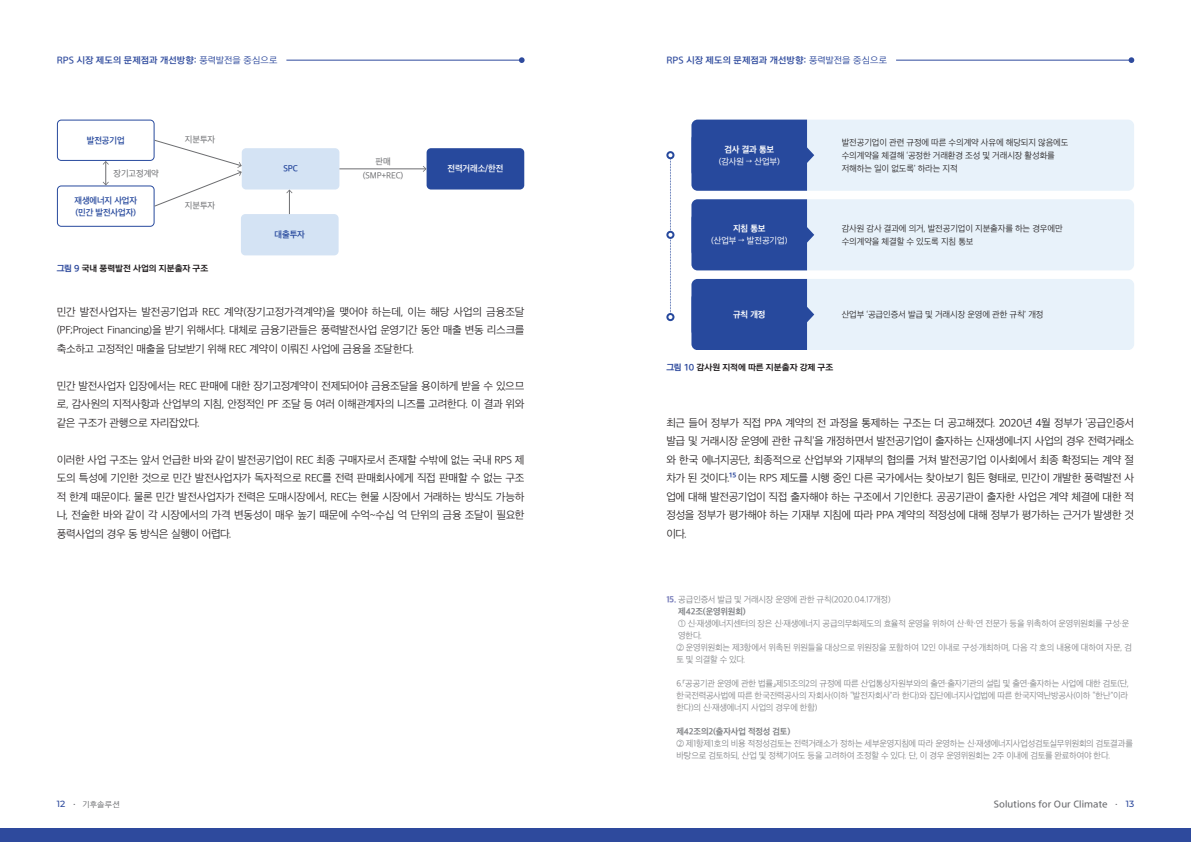
<style>
.page{position:relative;width:1191px;height:842px;background:#fff}
.page>*{position:absolute;margin:0;border:0;box-sizing:border-box;transform-origin:0 0}
.본문_국문{font:10.5px/18.5px "SD Gothic Neoa c Lt";letter-spacing:-.03em;color:#231f20;text-align:justify}
.t1{font:9px "Rix Sin Go SEPB";letter-spacing:.02em;color:#2e4a9d}
.t2{font:9px "Rix Sin Go SEPB";letter-spacing:.01em;color:#6c6d70}
.각주_국문{font:8.5px/12px "SD Gothic Neoa c Lt";letter-spacing:-.03em;color:#808285}
.t3{font:8.5px/13px "SD Gothic Neoa c Lt";letter-spacing:-.015em;color:#231f20}
.표_그림_제목{font:8.5px "Rix Sin Go SEPEB";letter-spacing:.005em;color:#231f20}
.t4{font:8.5px/12px "SD Gothic Neoa d Rg";letter-spacing:-.015em;color:#fff;text-align:center}
.t5{font:8.5px/12px "SD Gothic Neoa f Sm";letter-spacing:-.015em;color:#27499d}
.t6{font:8.5px/14px "SD Gothic Neoa d Rg";letter-spacing:-.015em;color:#6c6d70;text-align:center}
.각주_국문-2{font:8.5px "SD Gothic Neoa g Bd";letter-spacing:-.02em;color:#808285}
.t7{font:8.5px "SD Gothic Neoa f Sm";letter-spacing:-.015em;color:#fff}
.t8{font:8.5px "SD Gothic Neoa g Bd";color:#fff}
.t9{font:8px "Rix Sin Go SEPR";letter-spacing:.01em;color:#6c6d70}
.s1{font-family:"Rix Sin Go SEPR"}
.s2{color:#2e4a9d}
.s3{font-family:"SD Gothic Neoa g Bd"}
.s4{font-family:"SD Gothic Neoa h Ex Bd";color:#7a7fbb}
.s5{font-family:"Montserrat";font-weight:500;font-size:9px;color:#2e4a9d}
.s6{font-family:"Rix Sin Go SEPB"}
.s7{font-size:8px}
.s8{font-family:"Montserrat";font-weight:500;color:#2e4a9d}
</style>
<div class="page">
<hr style="left:286px;top:60px;width:236px;height:1px;background:#2e4a9d">
<svg style="left:519px;top:57px;width:5px;height:6px"></svg>
<div style="left:0;top:828px;width:1191px;height:14px;background:#2e4a9d"></div>
<hr style="left:896px;top:60px;width:235px;height:1px;background:#2e4a9d">
<svg style="left:1128px;top:57px;width:6px;height:6px"></svg>
<div style="left:242px;top:148px;width:97px;height:42px;background:#d4e3f4;border-radius:4px"></div>
<div style="left:241px;top:214px;width:97px;height:41px;background:#d4e3f4;border-radius:4px"></div>
<div style="left:426px;top:148px;width:98px;height:42px;background:#27499d;border-radius:4px"></div>
<svg style="left:286px;top:190px;width:6px;height:24px"></svg>
<hr style="left:339px;top:169px;width:87px;height:1px;background:#6c6d70">
<svg style="left:423px;top:166px;width:3px;height:6px"></svg>
<svg style="left:57px;top:120px;width:185px;height:107px"></svg>
<div style="left:691px;top:279px;width:443px;height:71px;background:#e8f2fa;border-radius:6px"></div>
<div style="left:691px;top:199px;width:443px;height:71px;background:#e8f2fa;border-radius:6px"></div>
<div style="left:691px;top:120px;width:443px;height:71px;background:#e8f2fa;border-radius:6px"></div>
<div style="left:691px;top:279px;width:123px;height:71px;background:#27499d"></div>
<svg style="left:691px;top:199px;width:123px;height:71px;background:#3252a2"></svg>
<svg style="left:691px;top:120px;width:123px;height:71px;background:#3252a2"></svg>
<div style="left:666px;top:151px;width:8px;height:8px;border:2px solid #27499d;border-radius:50%"></div>
<div style="left:666px;top:231px;width:8px;height:8px;border:2px solid #27499d;border-radius:50%"></div>
<svg style="left:667px;top:152px;width:6px;height:162px"></svg>
<div style="left:666px;top:313px;width:8px;height:8px;border:2px solid #27499d;border-radius:50%"></div>
<p class="t1" style="left:57px;top:55px;width:222px">RPS 시장 제도의 문제점과 개선방향: <span class="s1">풍력발전을 중심으로</span></p>
<p class="t5" style="left:87px;top:134px;width:39px">발전공기업</p>
<p class="t6" style="left:185px;top:132px;width:32px">지분투자</p>
<p class="t6" style="left:114px;top:166px;width:47px">장기고정계약</p>
<p class="t5" style="left:283px;top:163px;width:16px">SPC</p>
<p class="t6" style="left:363px;top:155px;width:42px">판매 (SMP+REC)</p>
<p class="t7" style="left:447px;top:165px;width:57px">전력거래소/한전</p>
<p class="t5" style="left:74px;top:194px;width:64px">재생에너지 사업자 (민간 발전사업자)</p>
<p class="t6" style="left:185px;top:198px;width:32px">지분투자</p>
<p class="t5" style="left:275px;top:229px;width:32px">대출투자</p>
<p class="표_그림_제목" style="left:57px;top:263px;width:153px"><span class="s2">그림 9</span> 국내 풍력발전 사업의 지분출자 구조</p>
<p class="본문_국문" style="left:57px;top:302px;width:469px">민간 발전사업자는 발전공기업과 REC 계약(장기고정가격계약)을 맺어야 하는데, 이는 해당 사업의 금융조달 (PF;Project Financing)을 받기 위해서다. 대체로 금융기관들은 풍력발전사업 운영기간 동안 매출 변동 리스크를 축소하고 고정적인 매출을 담보받기 위해 REC 계약이 이뤄진 사업에 금융을 조달한다.</p>
<p class="본문_국문" style="left:57px;top:376px;width:469px">민간 발전사업자 입장에서는 REC 판매에 대한 장기고정계약이 전제되어야 금융조달을 용이하게 받을 수 있으므 로, 감사원의 지적사항과 산업부의 지침, 안정적인 PF 조달 등 여러 이해관계자의 니즈를 고려한다. 이 결과 위와 같은 구조가 관행으로 자리잡았다.</p>
<p class="본문_국문" style="left:57px;top:450px;width:469px">이러한 사업 구조는 앞서 언급한 바와 같이 발전공기업이 REC 최종 구매자로서 존재할 수밖에 없는 국내 RPS 제 도의 특성에 기인한 것으로 민간 발전사업자가 독자적으로 REC를 전력 판매회사에게 직접 판매할 수 없는 구조 적 한계 때문이다. 물론 민간 발전사업자가 전력은 도매시장에서, REC는 현물 시장에서 거래하는 방식도 가능하 나, 전술한 바와 같이 각 시장에서의 가격 변동성이 매우 높기 때문에 수억~수십 억 단위의 금융 조달이 필요한 풍력사업의 경우 동 방식은 실행이 어렵다.</p>
<p class="t1" style="left:666px;top:55px;width:222px">RPS 시장 제도의 문제점과 개선방향: <span class="s1">풍력발전을 중심으로</span></p>
<p class="t4" style="left:718px;top:143px;width:63px"><span class="s3">검사 결과 통보 </span>(감사원 → 산업부)</p>
<p class="t3" style="left:841px;top:136px;width:228px">발전공기업이 관련 규정에 따른 수의계약 사유에 해당되지 않음에도 수의계약을 체결해 ‘공정한 거래환경 조성 및 거래시장 활성화를 저해하는 일이 없도록’ 하라는 지적</p>
<p class="t4" style="left:711px;top:223px;width:78px"><span class="s3">지침 통보<br></span>(산업부 → 발전공기업)</p>
<p class="t3" style="left:841px;top:222px;width:222px">감사원 감사 결과에 의거, 발전공기업이 지분출자를 하는 경우에만 수의계약을 체결할 수 있도록 지침 통보</p>
<p class="t8" style="left:733px;top:310px;width:34px">규칙 개정</p>
<p class="t3" style="left:841px;top:308px;width:203px">산업부 ‘공급인증서 발급 및 거래시장 운영에 관한 규칙’ 개정</p>
<p class="표_그림_제목" style="left:666px;top:362px;width:168px"><span class="s2">그림 10</span> 감사원 지적에 따른 지분출자 강제 구조</p>
<p class="본문_국문" style="left:666px;top:413px;width:469px">최근 들어 정부가 직접 PPA 계약의 전 과정을 통제하는 구조는 더 공고해졌다. 2020년 4월 정부가 ‘공급인증서 발급 및 거래시장 운영에 관한 규칙’을 개정하면서 발전공기업이 출자하는 신재생에너지 사업의 경우 전력거래소 와 한국 에너지공단, 최종적으로 산업부와 기재부의 협의를 거쳐 발전공기업 이사회에서 최종 확정되는 계약 절 차가 된 것이다.<sup>15</sup> 이는 RPS 제도를 시행 중인 다른 국가에서는 찾아보기 힘든 형태로, 민간이 개발한 풍력발전 사 업에 대해 발전공기업이 직접 출자해야 하는 구조에서 기인한다. 공공기관이 출자한 사업은 계약 체결에 대한 적 정성을 정부가 평가해야 하는 기재부 지침에 따라 PPA 계약의 적정성에 대해 정부가 평가하는 근거가 발생한 것 이다.</p>
<p class="각주_국문" style="left:678px;top:593px;width:453px;text-indent:-12px"><span class="s4">15.</span> 공급인증서 발급 및 거래시장 운영에 관한 규칙(2020.04.17개정)<br><span class="s3">제42조(운영위원회)<br></span>① 신·재생에너지센터의 장은 신·재생에너지 공급의무화제도의 효율적 운영을 위하여 산·학·연 전문가 등을 위촉하여 운영위원회를 구성·운 영한다.</p>
<p class="각주_국문" style="left:676px;top:641px;width:457px">② 운영위원회는 제3항에서 위촉된 위원들을 대상으로 위원장을 포함하여 12인 이내로 구성·개최하며, 다음 각 호의 내용에 대하여 자문, 검 토 및 의결할 수 있다.</p>
<p class="각주_국문" style="left:676px;top:677px;width:454px;text-align:justify">6.「공공기관 운영에 관한 법률」제51조의2의 규정에 따른 산업통상자원부와의 출연·출자기관의 설립 및 출연·출자하는 사업에 대한 검토(단, 한국전력공사법에 따른 한국전력공사의 자회사(이하 “발전자회사”라 한다)와 집단에너지사업법에 따른 한국지역난방공사(이하 “한난”이라 한다)의 신·재생에너지 사업의 경우에 한함)</p>
<p class="각주_국문-2" style="left:676px;top:727px;width:115px">제42조의2(출자사업 적정성 검토)</p>
<p class="각주_국문" style="left:676px;top:737px;width:458px">② 제1항제1호의 비용 적정성검토는 전력거래소가 정하는 세부운영지침에 따라 운영하는 신·재생에너지사업성검토실무위원회의 검토결과를 바탕으로 검토하되, 산업 및 정책기여도 등을 고려하여 조정할 수 있다. 단, 이 경우 운영위원회는 2주 이내에 검토를 완료하여야 한다.</p>
<p class="t9" style="left:57px;top:800px;width:64px"><span class="s5">12</span> <span class="s6">·</span> 기후솔루션</p>
<p class="t2" style="left:993px;top:799px;width:142px">Solutions for Our Climate <span class="s7">·</span> <span class="s8">13</span></p>
</div>
